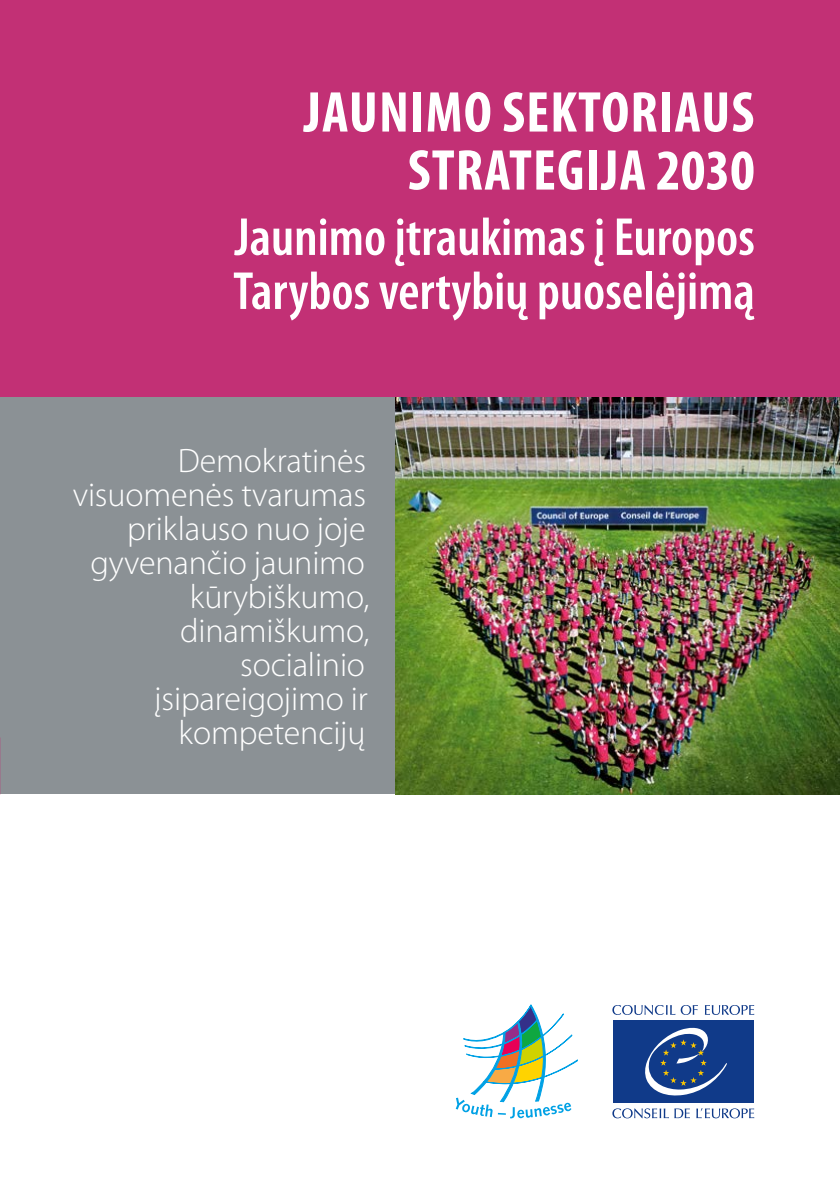
<style>
.page{position:relative;width:840px;height:1191px;background:#fff}
.page>*{position:absolute;margin:0;border:0;box-sizing:border-box;transform-origin:0 0}
.t1{font:700 condensed 58px/58px "Myriad Pro";letter-spacing:.02em;color:#fff;text-align:right}
.t2{font:600 condensed 54px/54px "Myriad Pro";color:#fff}
.t3{font:300 34px/34px "Myriad Pro";letter-spacing:-.005em;color:#fff;text-align:right}
</style>
<div class="page">
<div style="left:0;top:397px;width:397px;height:397px;background:#8b9195"></div>
<img style="left:395px;top:397px;width:444px;height:397px">
<div style="left:0;top:0;width:839px;height:397px;background:#c23075"></div>
<svg style="left:455px;top:1005px;width:122px;height:113px"></svg>
<svg style="left:704px;top:1005px;width:49px;height:10px"></svg>
<svg style="left:612px;top:1005px;width:85px;height:10px"></svg>
<svg style="left:696px;top:1108px;width:57px;height:10px"></svg>
<svg style="left:674px;top:1108px;width:15px;height:10px"></svg>
<svg style="left:612px;top:1108px;width:56px;height:10px"></svg>
<div style="left:612px;top:1020px;width:141px;height:82px;background:#103a89"></div>
<svg style="left:645px;top:1027px;width:82px;height:69px"></svg>
<h1 class="t1" style="left:303px;top:82px;width:452px">JAUNIMO SEKTORIAUS<br>STRATEGIJA 2030</h1>
<h2 class="t2" style="left:233px;top:209px;width:523px">Jaunimo įtraukimas į Europos<br>Tarybos vertybių puoselėjimą</h2>
<p class="t3" style="left:73px;top:443px;width:298px">Demokratinės visuomenės tvarumas priklauso nuo joje gyvenančio jaunimo kūrybiškumo, dinamiškumo, socialinio įsipareigojimo ir kompetencijų</p>
</div>
